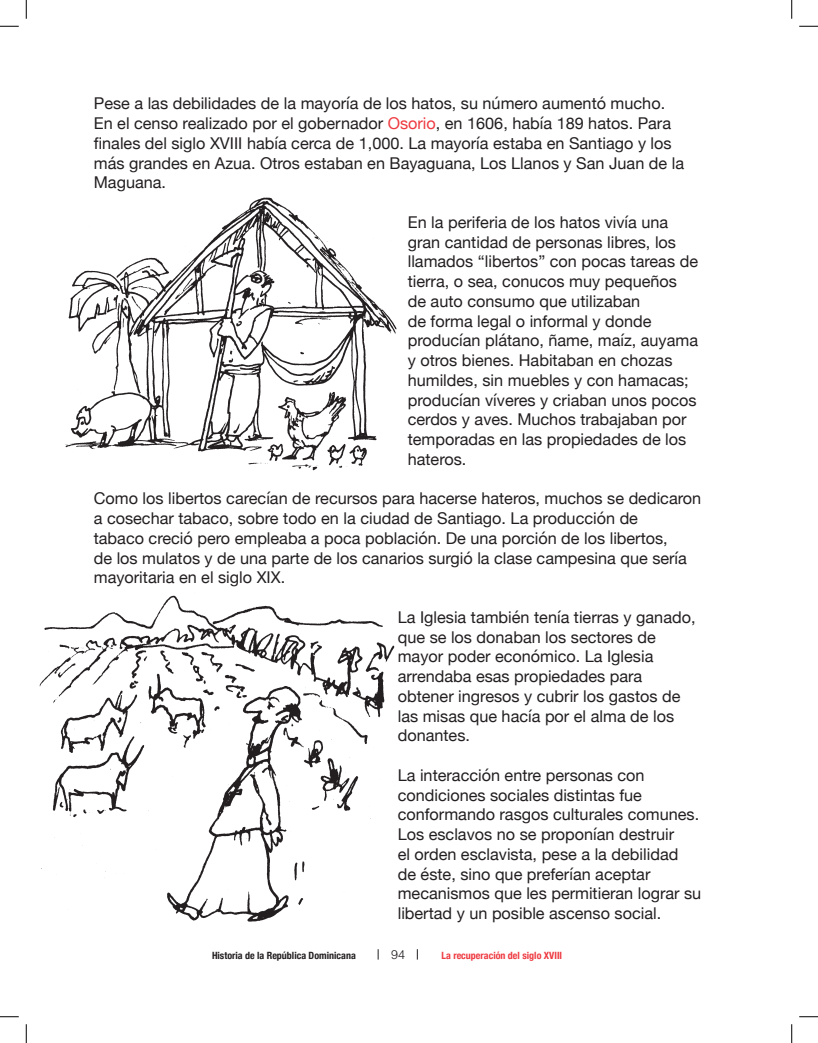
<style>
.page{position:relative;width:818px;height:1043px;background:#fff}
.page>*{position:absolute;margin:0;border:0;box-sizing:border-box;transform-origin:0 0}
.t1{font:16.25px/19.8px "Helvetica Neue";color:#231f20}
.t2{font:300 12.5px "Helvetica";color:#231f20}
.t3{font:700 condensed 10px "Helvetica Neue";color:#231f20}
.t4{font:700 condensed 10px "Helvetica Neue";color:#ee3a41}
.s1{color:#ee3a41}
</style>
<div class="page">
<img style="left:65px;top:197px;width:332px;height:274px">
<img style="left:39px;top:595px;width:356px;height:327px">
<svg style="left:0;top:25px;width:19px;height:2px"></svg>
<svg style="left:799px;top:25px;width:19px;height:2px"></svg>
<svg style="left:0;top:1016px;width:19px;height:1px"></svg>
<svg style="left:799px;top:1016px;width:19px;height:1px"></svg>
<svg style="left:25px;top:0;width:2px;height:19px"></svg>
<svg style="left:25px;top:1024px;width:2px;height:18px"></svg>
<svg style="left:791px;top:0;width:1px;height:19px"></svg>
<svg style="left:791px;top:1024px;width:1px;height:18px"></svg>
<p class="t1" style="left:94px;top:95px;width:591px">Pese a las debilidades de la mayoría de los hatos, su número aumentó mucho.<br>En el censo realizado por el gobernador <span class="s1">Osorio</span>, en 1606, había 189 hatos. Para finales del siglo XVIII había cerca de 1,000. La mayoría estaba en Santiago y los más grandes en Azua. Otros estaban en Bayaguana, Los Llanos y San Juan de la Maguana.</p>
<p class="t1" style="left:408px;top:213px;width:292px">En la periferia de los hatos vivía una gran cantidad de personas libres, los llamados “libertos” con pocas tareas de tierra, o sea, conucos muy pequeños de auto consumo que utilizaban<br>de forma legal o informal y donde producían plátano, ñame, maíz, auyama y otros bienes. Habitaban en chozas humildes, sin muebles y con hamacas; producían víveres y criaban unos pocos cerdos y aves. Muchos trabajaban por temporadas en las propiedades de los hateros.</p>
<p class="t1" style="left:94px;top:489px;width:609px">Como los libertos carecían de recursos para hacerse hateros, muchos se dedicaron a cosechar tabaco, sobre todo en la ciudad de Santiago. La producción de<br>tabaco creció pero empleaba a poca población. De una porción de los libertos,<br>de los mulatos y de una parte de los canarios surgió la clase campesina que sería mayoritaria en el siglo XIX.</p>
<p class="t1" style="left:397px;top:608px;width:299px">La Iglesia también tenía tierras y ganado, que se los donaban los sectores de mayor poder económico. La Iglesia arrendaba esas propiedades para obtener ingresos y cubrir los gastos de las misas que hacía por el alma de los donantes.</p>
<p class="t1" style="left:397px;top:766px;width:305px">La interacción entre personas con condiciones sociales distintas fue conformando rasgos culturales comunes.<br>Los esclavos no se proponían destruir<br>el orden esclavista, pese a la debilidad<br>de éste, sino que preferían aceptar mecanismos que les permitieran lograr su libertad y un posible ascenso social.</p>
<p class="t4" style="left:441px;top:947px;width:122px">La recuperación del siglo XVIII</p>
<p class="t3" style="left:212px;top:947px;width:145px">Historia de la República Dominicana</p>
<p class="t2" style="left:391px;top:946px;width:15px">94</p>
</div>
